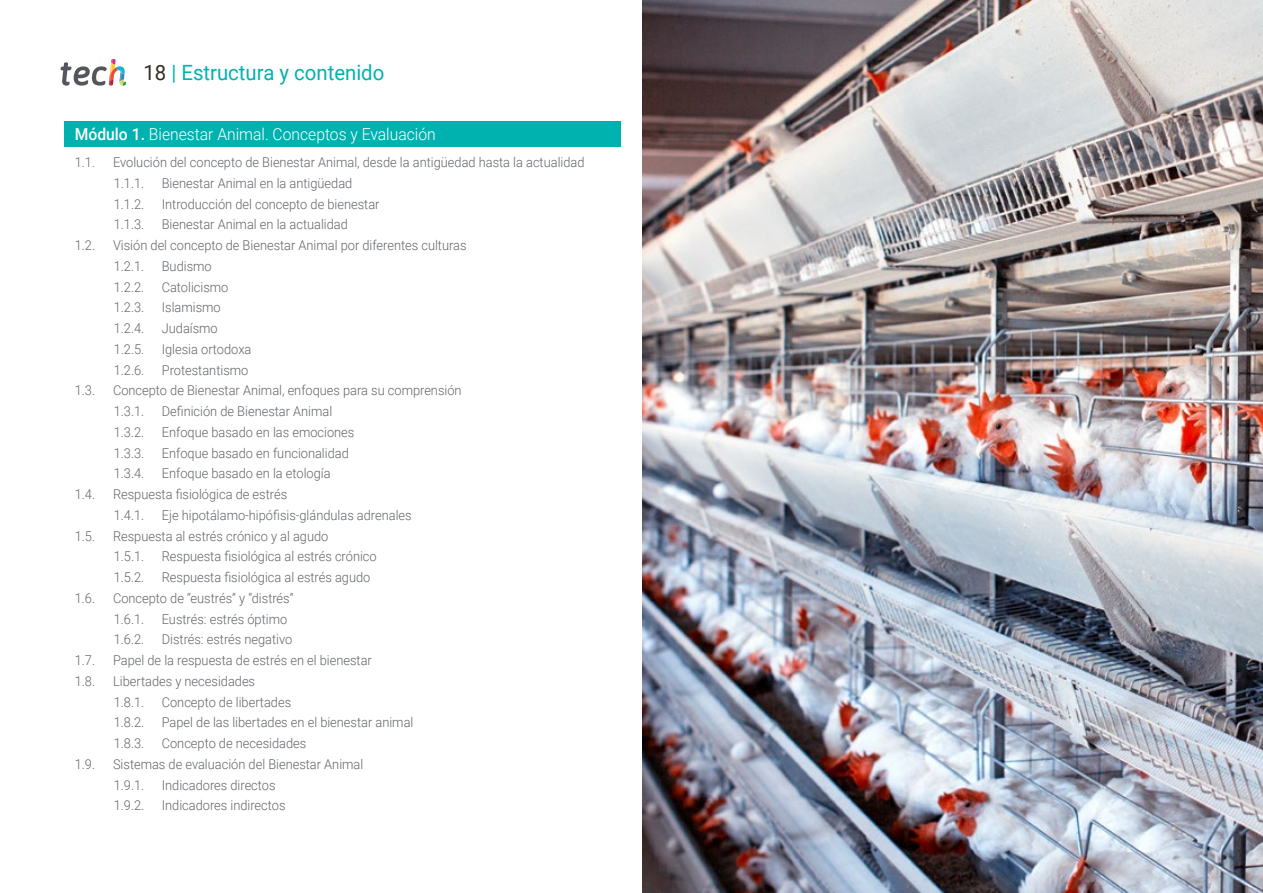
<style>
.page{position:relative;width:1263px;height:893px;background:#fff}
.page>*{position:absolute;margin:0;border:0;box-sizing:border-box;transform-origin:0 0}
.t1{font:21px "Roboto";color:#00b2af}
.t2{font:300 16.5px "Roboto";color:#fff;scale:.95 1}
.t3{font:300 13.5px/20.7px "Roboto";color:#61646a;scale:.95 1}
.s1{color:#312e20}
.s2{font-weight:500}
</style>
<div class="page">
<div style="left:64px;top:121px;width:557px;height:25px;background:#00b2af"></div>
<svg style="left:61px;top:59px;width:65px;height:27px"></svg>
<img style="left:642px;top:0;width:621px;height:893px">
<h1 class="t1" style="left:144px;top:57px;width:242px"><span class="s1">18</span> | Estructura y contenido</h1>
<p class="t2" style="left:75px;top:123px;width:381px"><span class="s2">Módulo 1.</span> Bienestar Animal. Conceptos y Evaluación</p>
<p class="t3" style="left:75px;top:151px;width:23px">1.1.</p>
<p class="t3" style="left:113px;top:151px;width:498px">Evolución del concepto de Bienestar Animal, desde la antigüedad hasta la actualidad<br>1.1.1.</p>
<p class="t3" style="left:162px;top:172px;width:202px">Bienestar Animal en la antigüedad</p>
<p class="t3" style="left:114px;top:193px;width:34px">1.1.2.</p>
<p class="t3" style="left:162px;top:193px;width:231px">Introducción del concepto de bienestar</p>
<p class="t3" style="left:114px;top:214px;width:34px">1.1.3.</p>
<p class="t3" style="left:162px;top:214px;width:197px">Bienestar Animal en la actualidad</p>
<p class="t3" style="left:75px;top:234px;width:23px">1.2.</p>
<p class="t3" style="left:113px;top:234px;width:374px">Visión del concepto de Bienestar Animal por diferentes culturas<br>1.2.1.</p>
<p class="t3" style="left:162px;top:255px;width:54px">Budismo</p>
<p class="t3" style="left:114px;top:276px;width:34px">1.2.2.</p>
<p class="t3" style="left:162px;top:276px;width:72px">Catolicismo</p>
<p class="t3" style="left:114px;top:297px;width:34px">1.2.3.</p>
<p class="t3" style="left:162px;top:297px;width:64px">Islamismo</p>
<p class="t3" style="left:114px;top:317px;width:34px">1.2.4.</p>
<p class="t3" style="left:162px;top:317px;width:60px">Judaísmo</p>
<p class="t3" style="left:114px;top:338px;width:34px">1.2.5.</p>
<p class="t3" style="left:162px;top:338px;width:96px">Iglesia ortodoxa</p>
<p class="t3" style="left:114px;top:359px;width:34px">1.2.6.</p>
<p class="t3" style="left:162px;top:359px;width:93px">Protestantismo</p>
<p class="t3" style="left:75px;top:380px;width:23px">1.3.</p>
<p class="t3" style="left:113px;top:380px;width:368px">Concepto de Bienestar Animal, enfoques para su comprensión<br>1.3.1.</p>
<p class="t3" style="left:162px;top:400px;width:181px">Definición de Bienestar Animal</p>
<p class="t3" style="left:114px;top:421px;width:34px">1.3.2.</p>
<p class="t3" style="left:162px;top:421px;width:204px">Enfoque basado en las emociones</p>
<p class="t3" style="left:114px;top:442px;width:34px">1.3.3.</p>
<p class="t3" style="left:162px;top:442px;width:198px">Enfoque basado en funcionalidad</p>
<p class="t3" style="left:114px;top:463px;width:34px">1.3.4.</p>
<p class="t3" style="left:162px;top:463px;width:179px">Enfoque basado en la etología</p>
<p class="t3" style="left:75px;top:483px;width:23px">1.4.</p>
<p class="t3" style="left:113px;top:483px;width:185px">Respuesta fisiológica de estrés<br>1.4.1.</p>
<p class="t3" style="left:162px;top:504px;width:265px">Eje hipotálamo-hipófisis-glándulas adrenales</p>
<p class="t3" style="left:75px;top:525px;width:23px">1.5.</p>
<p class="t3" style="left:113px;top:525px;width:228px">Respuesta al estrés crónico y al agudo<br>1.5.1.</p>
<p class="t3" style="left:162px;top:546px;width:228px">Respuesta fisiológica al estrés crónico</p>
<p class="t3" style="left:114px;top:566px;width:34px">1.5.2.</p>
<p class="t3" style="left:162px;top:566px;width:221px">Respuesta fisiológica al estrés agudo</p>
<p class="t3" style="left:75px;top:587px;width:23px">1.6.</p>
<p class="t3" style="left:113px;top:587px;width:192px">Concepto de “eustrés” y “distrés”<br>1.6.1.</p>
<p class="t3" style="left:162px;top:608px;width:134px">Eustrés: estrés óptimo</p>
<p class="t3" style="left:114px;top:629px;width:34px">1.6.2.</p>
<p class="t3" style="left:162px;top:629px;width:139px">Distrés: estrés negativo</p>
<p class="t3" style="left:75px;top:649px;width:23px">1.7.</p>
<p class="t3" style="left:113px;top:649px;width:274px">Papel de la respuesta de estrés en el bienestar</p>
<p class="t3" style="left:75px;top:670px;width:23px">1.8.</p>
<p class="t3" style="left:113px;top:670px;width:151px">Libertades y necesidades<br>1.8.1.</p>
<p class="t3" style="left:162px;top:691px;width:138px">Concepto de libertades</p>
<p class="t3" style="left:114px;top:712px;width:34px">1.8.2.</p>
<p class="t3" style="left:162px;top:712px;width:266px">Papel de las libertades en el bienestar animal</p>
<p class="t3" style="left:114px;top:732px;width:34px">1.8.3.</p>
<p class="t3" style="left:162px;top:732px;width:154px">Concepto de necesidades</p>
<p class="t3" style="left:75px;top:753px;width:23px">1.9.</p>
<p class="t3" style="left:113px;top:753px;width:265px">Sistemas de evaluación del Bienestar Animal<br>1.9.1.</p>
<p class="t3" style="left:162px;top:774px;width:121px">Indicadores directos</p>
<p class="t3" style="left:114px;top:795px;width:34px">1.9.2.</p>
<p class="t3" style="left:162px;top:795px;width:132px">Indicadores indirectos</p>
</div>
